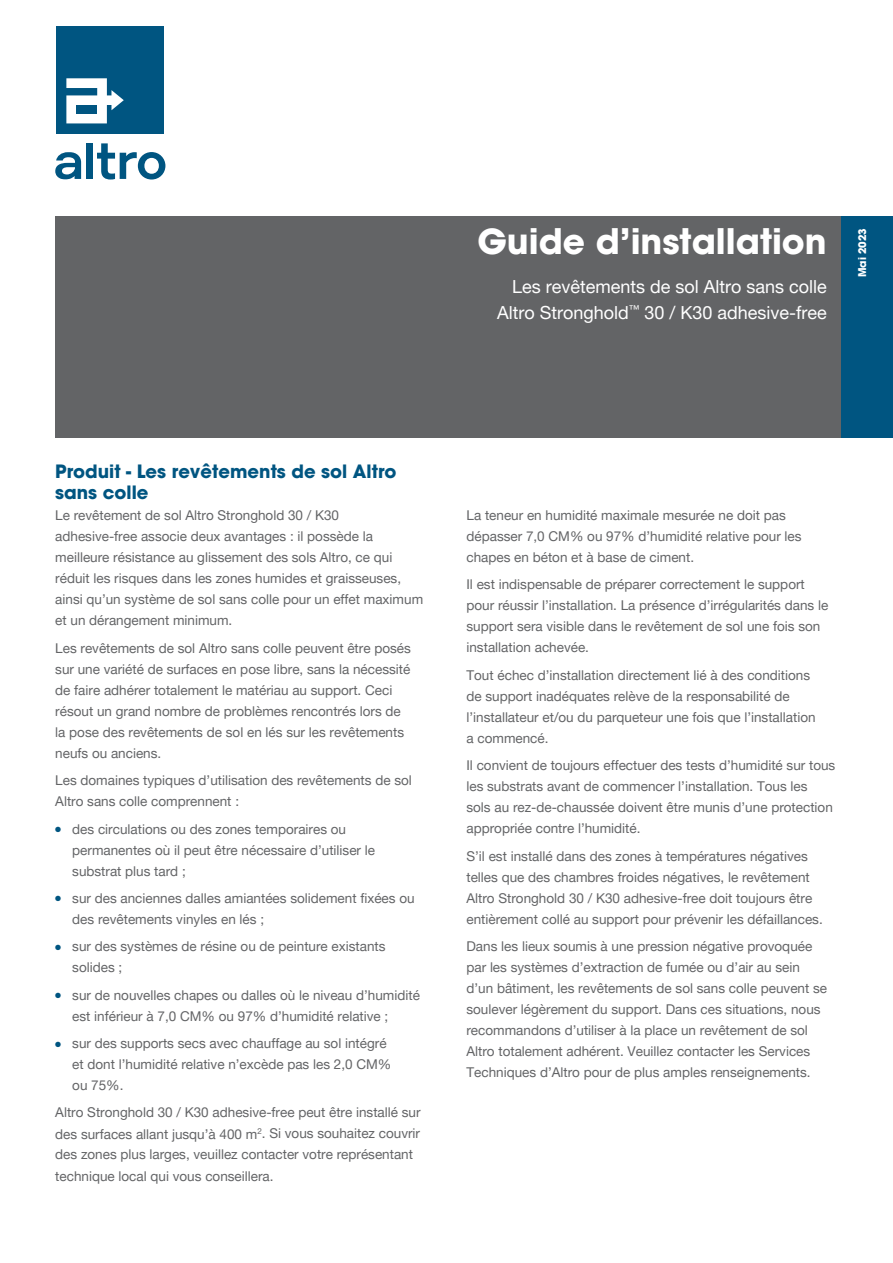
<style>
.page{position:relative;width:893px;height:1263px;background:#fff}
.page>*{position:absolute;margin:0;border:0;box-sizing:border-box;transform-origin:0 0}
.t1{font:700 34.5px "Avant Garde";color:#fff}
.t2{font:18px/25.8px "Helvetica Neue LT Pro";color:#fff;text-align:right}
.t3{font:700 18px/21px "Avant Garde";color:#005581}
.t4{font:13.5px/21px "Helvetica Neue LT Pro";color:#636466}
.t5{font:700 10.5px "Avant Garde";color:#fff}
.s1{color:#005581}
</style>
<div class="page">
<div style="left:55px;top:216px;width:787px;height:221px;background:#636466"></div>
<div style="left:842px;top:216px;width:51px;height:221px;background:#005581"></div>
<div style="left:86px;top:143px;width:7px;height:36px;background:#005581"></div>
<svg style="left:55px;top:152px;width:26px;height:27px"></svg>
<svg style="left:97px;top:143px;width:68px;height:37px"></svg>
<div style="left:56px;top:26px;width:108px;height:108px;background:#005581"></div>
<svg style="left:66px;top:78px;width:58px;height:45px"></svg>
<div style="left:76px;top:105px;width:21px;height:9px;background:#005581"></div>
<h1 class="t1" style="left:477px;top:219px;width:351px">Guide d’installation</h1>
<h2 class="t2" style="left:497px;top:273px;width:331px">Les revêtements de sol Altro sans colle<br>Altro Stronghold<sup>™</sup> 30 / K30 adhesive-free</h2>
<p class="t5" style="left:855px;top:277px;width:51px;rotate:-90deg">Mai 2023</p>
<h2 class="t3" style="left:55px;top:461px;width:343px">Produit - Les revêtements de sol Altro sans colle</h2>
<p class="t4" style="left:55px;top:505px;width:369px">Le revêtement de sol Altro Stronghold 30 / K30 adhesive-free associe deux avantages : il possède la meilleure résistance au glissement des sols Altro, ce qui réduit les risques dans les zones humides et graisseuses, ainsi qu’un système de sol sans colle pour un effet maximum et un dérangement minimum.</p>
<p class="t4" style="left:55px;top:637px;width:357px">Les revêtements de sol Altro sans colle peuvent être posés sur une variété de surfaces en pose libre, sans la nécessité de faire adhérer totalement le matériau au support. Ceci résout un grand nombre de problèmes rencontrés lors de la pose des revêtements de sol en lés sur les revêtements neufs ou anciens.</p>
<p class="t4" style="left:55px;top:770px;width:358px">Les domaines typiques d’utilisation des revêtements de sol<br>Altro sans colle comprennent :</p>
<p class="t4" style="left:72px;top:818px;width:304px;text-indent:-17px"><span class="s1">●</span> des circulations ou des zones temporaires ou permanentes où il peut être nécessaire d’utiliser le substrat plus tard ;</p>
<p class="t4" style="left:72px;top:887px;width:344px;text-indent:-17px"><span class="s1">●</span> sur des anciennes dalles amiantées solidement fixées ou des revêtements vinyles en lés ;</p>
<p class="t4" style="left:72px;top:936px;width:315px;text-indent:-17px"><span class="s1">●</span> sur des systèmes de résine ou de peinture existants solides ;</p>
<p class="t4" style="left:72px;top:984px;width:349px;text-indent:-17px"><span class="s1">●</span> sur de nouvelles chapes ou dalles où le niveau d’humidité est inférieur à 7,0 CM% ou 97% d’humidité relative ;</p>
<p class="t4" style="left:72px;top:1032px;width:321px;text-indent:-17px"><span class="s1">●</span> sur des supports secs avec chauffage au sol intégré et dont l’humidité relative n’excède pas les 2,0 CM% ou 75%.</p>
<p class="t4" style="left:55px;top:1102px;width:367px">Altro Stronghold 30 / K30 adhesive-free peut être installé sur des surfaces allant jusqu’à 400 m<sup>2</sup>. Si vous souhaitez couvrir des zones plus larges, veuillez contacter votre représentant technique local qui vous conseillera.</p>
<p class="t4" style="left:466px;top:504px;width:337px">La teneur en humidité maximale mesurée ne doit pas dépasser 7,0 CM% ou 97% d’humidité relative pour les chapes en béton et à base de ciment.</p>
<p class="t4" style="left:466px;top:574px;width:363px">Il est indispensable de préparer correctement le support pour réussir l’installation. La présence d’irrégularités dans le support sera visible dans le revêtement de sol une fois son installation achevée.</p>
<p class="t4" style="left:466px;top:664px;width:351px">Tout échec d’installation directement lié à des conditions de support inadéquates relève de la responsabilité de l’installateur et/ou du parqueteur une fois que l’installation a commencé.</p>
<p class="t4" style="left:466px;top:754px;width:370px">Il convient de toujours effectuer des tests d’humidité sur tous les substrats avant de commencer l’installation. Tous les<br>sols au rez-de-chaussée doivent être munis d’une protection appropriée contre l’humidité.</p>
<p class="t4" style="left:466px;top:845px;width:358px">S’il est installé dans des zones à températures négatives telles que des chambres froides négatives, le revêtement Altro Stronghold 30 / K30 adhesive-free doit toujours être entièrement collé au support pour prévenir les défaillances.</p>
<p class="t4" style="left:466px;top:935px;width:362px">Dans les lieux soumis à une pression négative provoquée par les systèmes d’extraction de fumée ou d’air au sein d’un bâtiment, les revêtements de sol sans colle peuvent se soulever légèrement du support. Dans ces situations, nous recommandons d’utiliser à la place un revêtement de sol Altro totalement adhérent. Veuillez contacter les Services Techniques d’Altro pour de plus amples renseignements.</p>
</div>
